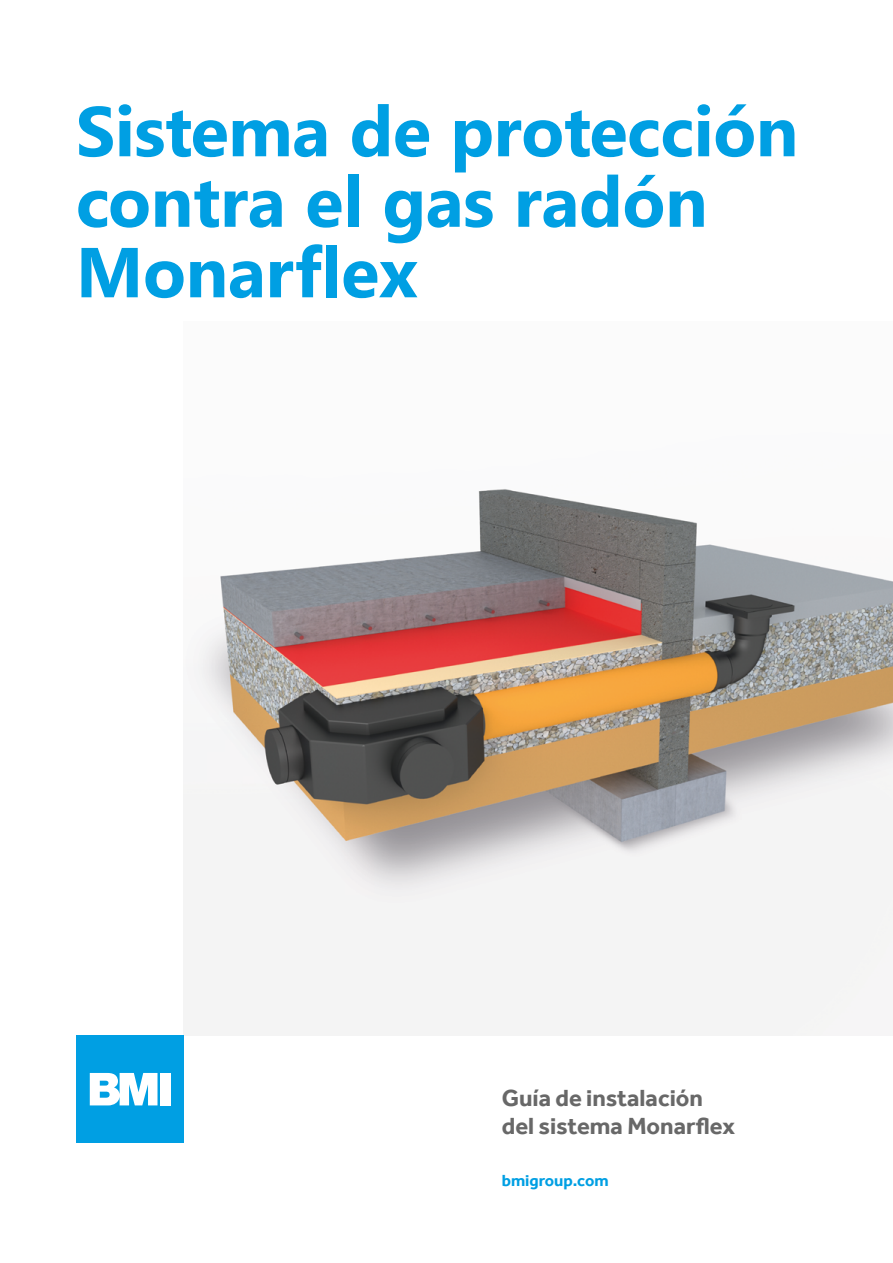
<style>
.page{position:relative;width:893px;height:1263px;background:#fff}
.page>*{position:absolute;margin:0;border:0;box-sizing:border-box;transform-origin:0 0}
.t1{font:700 70.5px/70.5px "Ebrima";letter-spacing:-.005em;color:#009fe3}
.t2{font:700 24px/28.8px "Effra";color:#686868}
.t3{font:700 16.5px "Effra";color:#009fe3}
</style>
<div class="page">
<img style="left:184px;top:489px;width:709px;height:547px">
<div style="left:77px;top:1036px;width:107px;height:107px;background:#009fe3"></div>
<svg style="left:90px;top:1073px;width:67px;height:32px;background:#d2eefa"></svg>
<div style="left:161px;top:1073px;width:10px;height:32px;background:#fff"></div>
<p class="t1" style="left:76px;top:92px;width:724px">Sistema de protección contra el gas radón<br>Monarflex</p>
<p class="t2" style="left:502px;top:1083px;width:235px">Guía de instalación del sistema Monarflex</p>
<p class="t3" style="left:502px;top:1171px;width:108px">bmigroup.com</p>
</div>
